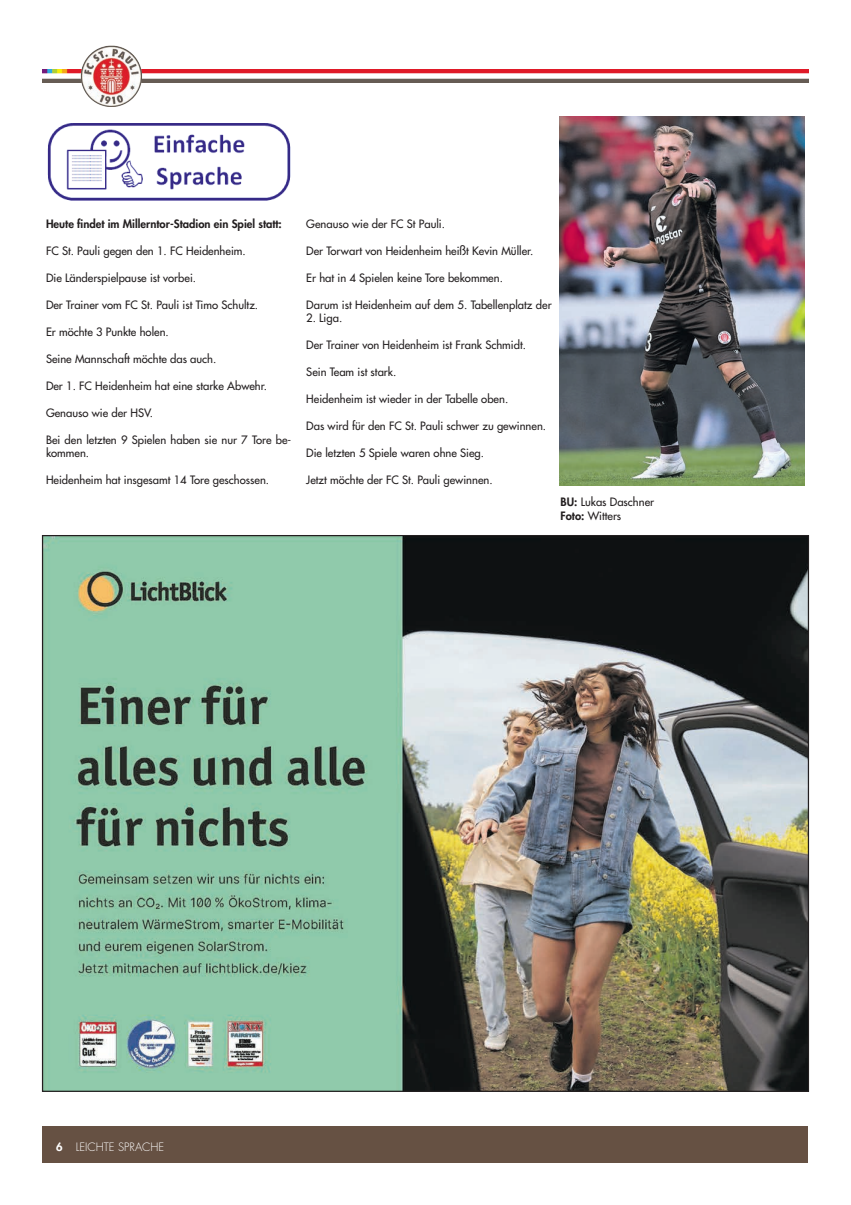
<style>
.page{position:relative;width:851px;height:1205px;background:#fff}
.page>*{position:absolute;margin:0;border:0;box-sizing:border-box;transform-origin:0 0}
.t1{font:500 11.25px/13.5px "Futura Std";color:#231f20}
.t2{font:800 11.25px "Futura Std";color:#231f20}
.t3{font:500 11.25px/13.5px "Futura Std";color:#221e1f}
.t4{font:300 11.25px "Futura Std";color:#fff}
.s1{font-weight:800}
</style>
<div class="page">
<div style="left:43px;top:1126px;width:765px;height:36px;background:#665143"></div>
<img style="left:43px;top:70px;width:765px;height:12px">
<img style="left:76px;top:45px;width:70px;height:62px">
<img style="left:44px;top:537px;width:762px;height:553px">
<img style="left:47px;top:123px;width:244px;height:78px">
<img style="left:559px;top:116px;width:245px;height:369px">
<p class="t2" style="left:46px;top:216px;width:237px">Heute findet im Millerntor-Stadion ein Spiel statt:</p>
<p class="t1" style="left:46px;top:244px;width:201px">FC St. Pauli gegen den 1. FC Heidenheim.</p>
<p class="t1" style="left:46px;top:271px;width:152px">Die Länderspielpause ist vorbei.</p>
<p class="t1" style="left:46px;top:298px;width:214px">Der Trainer vom FC St. Pauli ist Timo Schultz.</p>
<p class="t1" style="left:46px;top:325px;width:124px">Er möchte 3 Punkte holen.</p>
<p class="t1" style="left:46px;top:352px;width:172px">Seine Mannschaft möchte das auch.</p>
<p class="t1" style="left:46px;top:379px;width:222px">Der 1. FC Heidenheim hat eine starke Abwehr.</p>
<p class="t1" style="left:46px;top:406px;width:109px">Genauso wie der HSV.</p>
<p class="t1" style="left:46px;top:433px;width:247px">Bei den letzten 9 Spielen haben sie nur 7 Tore be&shy;kommen.</p>
<p class="t1" style="left:46px;top:473px;width:224px">Heidenheim hat insgesamt 14 Tore geschossen.</p>
<p class="t1" style="left:306px;top:217px;width:140px">Genauso wie der FC St Pauli.</p>
<p class="t1" style="left:306px;top:244px;width:228px">Der Torwart von Heidenheim heißt Kevin Müller.</p>
<p class="t1" style="left:306px;top:271px;width:198px">Er hat in 4 Spielen keine Tore bekommen.</p>
<p class="t1" style="left:306px;top:298px;width:247px">Darum ist Heidenheim auf dem 5. Tabellenplatz der</p>
<p class="t1" style="left:306px;top:311px;width:37px">2. Liga.</p>
<p class="t1" style="left:306px;top:338px;width:221px">Der Trainer von Heidenheim ist Frank Schmidt.</p>
<p class="t1" style="left:306px;top:365px;width:91px">Sein Team ist stark.</p>
<p class="t1" style="left:306px;top:392px;width:203px">Heidenheim ist wieder in der Tabelle oben.</p>
<p class="t1" style="left:306px;top:419px;width:241px">Das wird für den FC St. Pauli schwer zu gewinnen.</p>
<p class="t1" style="left:306px;top:446px;width:179px">Die letzten 5 Spiele waren ohne Sieg.</p>
<p class="t1" style="left:306px;top:473px;width:188px">Jetzt möchte der FC St. Pauli gewinnen.</p>
<p class="t3" style="left:560px;top:495px;width:95px"><span class="s1">BU:</span> Lukas Daschner<br><span class="s1">Foto:</span> Witters</p>
<p class="t4" style="left:56px;top:1140px;width:110px"><span class="s1">6</span> LEICHTE SPRACHE</p>
</div>
